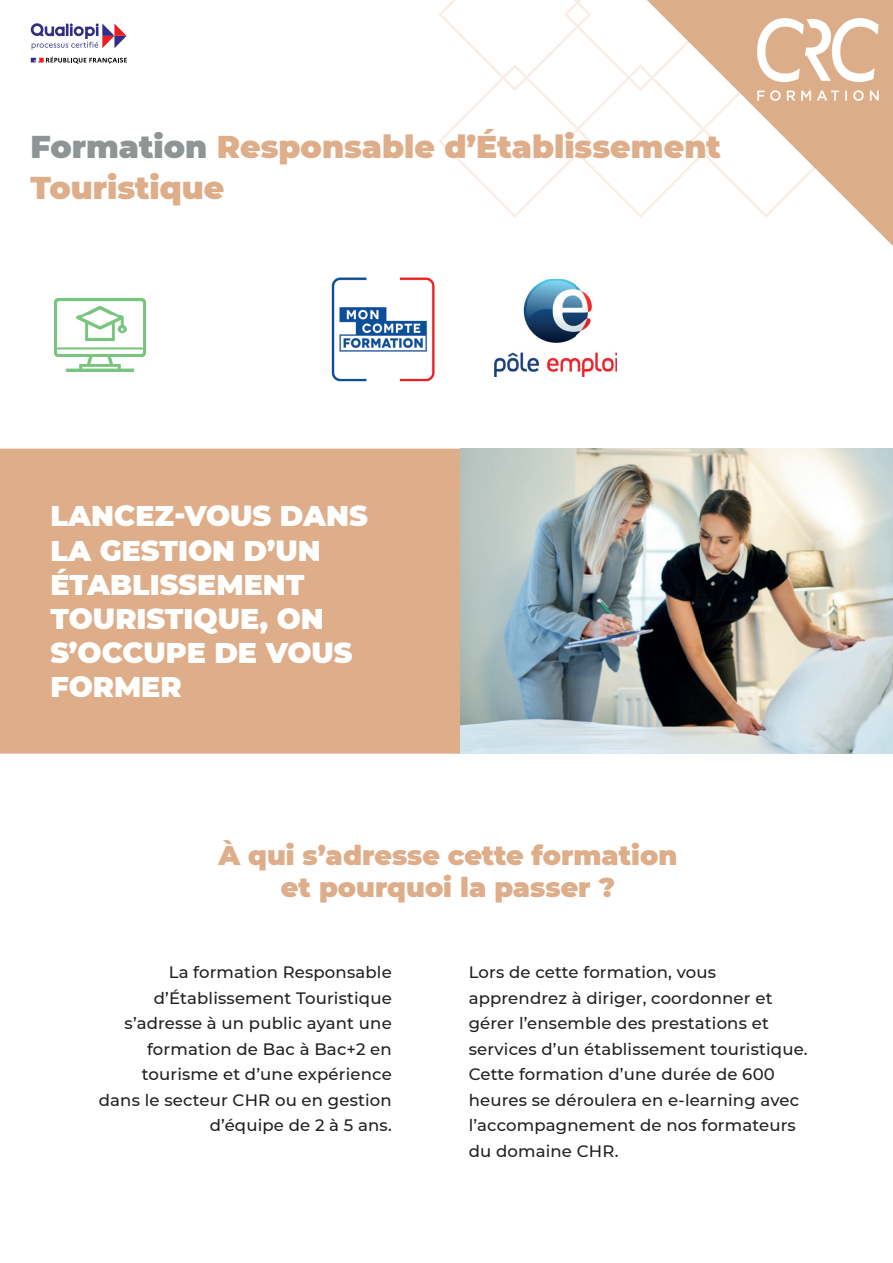
<style>
.page{position:relative;width:893px;height:1263px;background:#fff}
.page>*{position:absolute;margin:0;border:0;box-sizing:border-box;transform-origin:0 0}
.t1{font:900 31.5px/40.5px "Montserrat";color:#dead89}
.t2{font:900 28.5px/34.2px "Montserrat";color:#fff}
.t3{font:900 27px/32.4px "Montserrat";color:#dead89;text-align:center}
.t4{font:500 16.5px/25.5px "Montserrat";letter-spacing:.01em;color:#231f20;text-align:right}
.s1{color:#8f9495}
</style>
<div class="page">
<div style="left:0;top:449px;width:460px;height:305px;background:#dead89"></div>
<img style="left:460px;top:449px;width:433px;height:305px">
<img style="left:495px;top:279px;width:122px;height:98px">
<img style="left:331px;top:278px;width:104px;height:103px">
<img style="left:54px;top:299px;width:91px;height:72px">
<svg style="left:438px;top:0;width:209px;height:218px"></svg>
<svg style="left:647px;top:0;width:246px;height:246px"></svg>
<img style="left:756px;top:18px;width:128px;height:84px">
<svg style="left:31px;top:23px;width:96px;height:26px"></svg>
<svg style="left:31px;top:57px;width:96px;height:7px"></svg>
<h1 class="t1" style="left:30px;top:125px;width:692px"><span class="s1">Formation</span> Responsable d’Établissement<br>Touristique</h1>
<h2 class="t2" style="left:50px;top:497px;width:319px">LANCEZ-VOUS DANS<br>LA GESTION D’UN<br>ÉTABLISSEMENT<br>TOURISTIQUE, ON<br>S’OCCUPE DE VOUS<br>FORMER</h2>
<h3 class="t3" style="left:219px;top:837px;width:460px">À qui s’adresse cette formation et pourquoi la passer ?</h3>
<p class="t4" style="left:99px;top:959px;width:294px">La formation Responsable d’Établissement Touristique s’adresse à un public ayant une formation de Bac à Bac+2 en tourisme et d’une expérience dans le secteur CHR ou en gestion d’équipe de 2 à 5 ans.</p>
<p class="t4" style="left:469px;top:959px;width:340px;text-align:left">Lors de cette formation, vous apprendrez à diriger, coordonner et gérer l’ensemble des prestations et services d’un établissement touristique.<br>Cette formation d’une durée de 600 heures se déroulera en e-learning avec l’accompagnement de nos formateurs du domaine CHR.</p>
</div>
